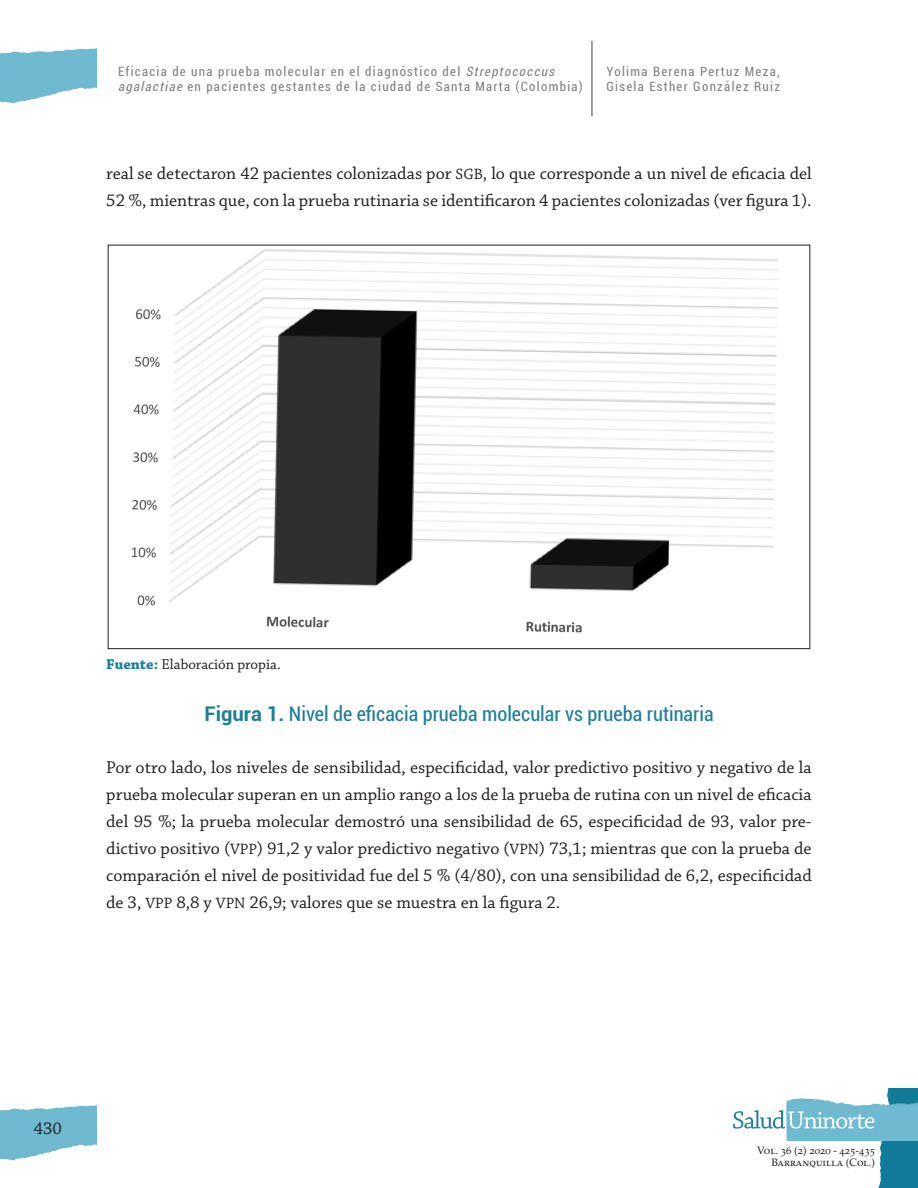
<style>
.page{position:relative;width:918px;height:1188px;background:#fff}
.page>*{position:absolute;margin:0;border:0;box-sizing:border-box;transform-origin:0 0}
.t1{font:condensed 20.25px "Roboto";color:#1d7e98}
.t2{font:18px/27px "Chaparral Pro";color:#231f20}
.t3{font:15px "Chaparral Pro";color:#231f20}
.t4{font:condensed 12.9px/15.8px "Roboto";letter-spacing:.1em;color:#808285}
.t5{font:10.65px/12.8px "Palatino LT Std";color:#231f20;text-align:right}
.s1{font-style:italic}
.s2{font-size:15.75px}
.s3{font-weight:700;color:#1d7e98}
.s4{font-weight:700;font-stretch:normal}
</style>
<div class="page">
<img style="left:0;top:48px;width:97px;height:56px">
<img style="left:0;top:1105px;width:97px;height:56px">
<img style="left:878px;top:1088px;width:40px;height:100px">
<img style="left:787px;top:1097px;width:131px;height:44px">
<svg style="left:733px;top:1110px;width:141px;height:19px"></svg>
<hr style="left:591px;top:41px;width:2px;height:75px;background:#808285">
<img style="left:131px;top:249px;width:648px;height:384px">
<p class="t4" style="left:118px;top:63px;width:466px">Eficacia de una prueba molecular en el diagnóstico del <span class="s1">Streptococcus agalactiae</span> en pacientes gestantes de la ciudad de Santa Marta (Colombia)</p>
<p class="t4" style="left:606px;top:63px;width:175px">Yolima Berena Pertuz Meza,<br>Gisela Esther González Ruiz</p>
<p class="t2" style="left:106px;top:161px;width:707px">real se detectaron 42 pacientes colonizadas por <span class="s2">SGB</span>, lo que corresponde a un nivel de eficacia del<br>52 %, mientras que, con la prueba rutinaria se identificaron 4 pacientes colonizadas (ver figura 1).</p>
<p class="t3" style="left:106px;top:656px;width:176px"><span class="s3">Fuente:</span> Elaboración propia.</p>
<p class="t1" style="left:204px;top:699px;width:511px"><span class="s4">Figura 1.</span> Nivel de eficacia prueba molecular vs prueba rutinaria</p>
<p class="t2" style="left:106px;top:755px;width:707px;text-align:justify">Por otro lado, los niveles de sensibilidad, especificidad, valor predictivo positivo y negativo de la prueba molecular superan en un amplio rango a los de la prueba de rutina con un nivel de eficacia del 95 %; la prueba molecular demostró una sensibilidad de 65, especificidad de 93, valor pre&shy;dictivo positivo (<span class="s2">VPP</span>) 91,2 y valor predictivo negativo (<span class="s2">VPN</span>) 73,1; mientras que con la prueba de comparación el nivel de positividad fue del 5 % (4/80), con una sensibilidad de 6,2, especificidad de 3, <span class="s2">VPP</span> 8,8 y <span class="s2">VPN</span> 26,9; valores que se muestra en la figura 2.</p>
<p class="t2" style="left:34px;top:1115px;width:30px">430</p>
<p class="t5" style="left:757px;top:1144px;width:119px">Vol. 36 (2) 2020 - 425-435<br>Barranquilla (Col.)</p>
</div>
